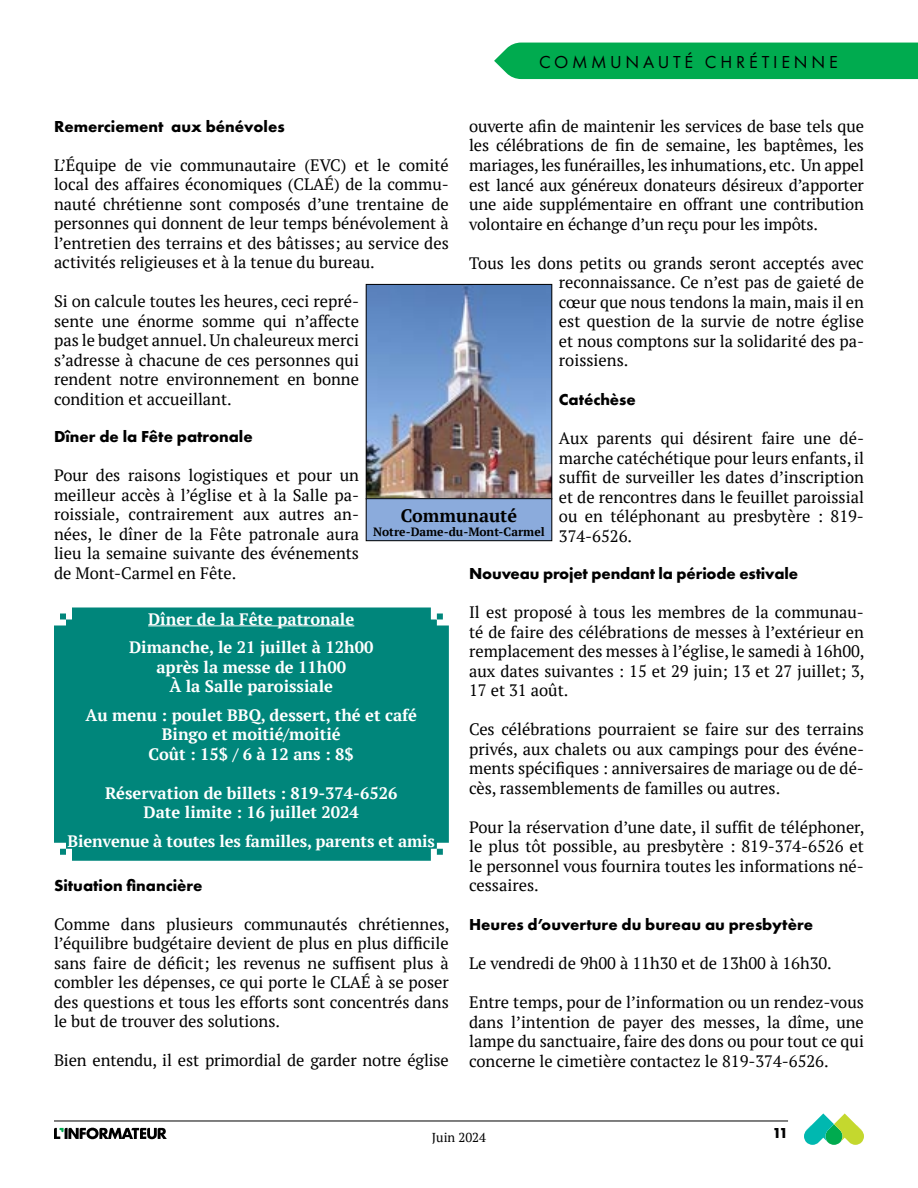
<style>
.page{position:relative;width:918px;height:1188px;background:#fff}
.page>*{position:absolute;margin:0;border:0;box-sizing:border-box;transform-origin:0 0}
.t1{font:18px "Futura PT";letter-spacing:.21em;color:#000}
.t2{font:700 18px "PT Serif";color:#000}
.t3{font:16.5px/19.5px "PT Serif";color:#000;text-align:justify}
.t4{font:700 16.5px/19.5px "PT Serif";color:#fff;text-align:center}
.t5{font:700 16.5px "Futura PT";color:#000}
.t6{font:700 15px "Futura PT";color:#000}
.t7{font:12.9px "PT Serif";color:#000}
.t8{font:700 12px "PT Serif";color:#000}
</style>
<div class="page">
<svg style="left:804px;top:1113px;width:60px;height:32px"></svg>
<hr style="left:54px;top:1121px;width:734px;height:1px;background:#000">
<svg style="left:54px;top:1128px;width:113px;height:11px"></svg>
<img style="left:368px;top:286px;width:182px;height:211px">
<div style="left:366px;top:284px;width:186px;height:215px;border:1px solid #000"></div>
<div style="left:366px;top:499px;width:186px;height:42px;background:#8babdc"></div>
<div style="left:366px;top:498px;width:186px;height:43px;border:1px solid #000"></div>
<div style="left:494px;top:43px;width:424px;height:36px;background:#00ab4f"></div>
<div style="left:54px;top:608px;width:395px;height:253px;background:#00867b"></div>
<hr style="left:148px;top:625px;width:206px;height:1px;background:#fff">
<p class="t1" style="left:539px;top:51px;width:300px">COMMUNAUTÉ CHRÉTIENNE</p>
<p class="t3" style="left:469px;top:116px;width:396px">ouverte afin de maintenir les services de base tels que les célébrations de fin de semaine, les baptêmes, les mariages, les funérailles, les inhumations, etc. Un appel est lancé aux généreux donateurs désireux d’apporter une aide supplémentaire en offrant une contribution volontaire en échange d’un reçu pour les impôts.</p>
<p class="t3" style="left:559px;top:253px;width:307px;text-indent:-90px">Tous les dons petits ou grands seront acceptés avec reconnaissance. Ce n’est pas de gaieté de cœur que nous tendons la main, mais il en est question de la survie de notre église et nous comptons sur la solidarité des pa&shy;roissiens.</p>
<p class="t5" style="left:559px;top:389px;width:79px">Catéchèse</p>
<p class="t3" style="left:559px;top:428px;width:307px">Aux parents qui désirent faire une dé&shy;marche catéchétique pour leurs enfants, il suffit de surveiller les dates d’inscription et de rencontres dans le feuillet paroissial ou en téléphonant au presbytère : 819- 374-6526.</p>
<p class="t5" style="left:469px;top:563px;width:331px">Nouveau projet pendant la période estivale</p>
<p class="t3" style="left:469px;top:602px;width:397px">Il est proposé à tous les membres de la communau&shy;té de faire des célébrations de messes à l’extérieur en remplacement des messes à l’église, le samedi à 16h00, aux dates suivantes : 15 et 29 juin; 13 et 27 juillet; 3, 17 et 31 août.</p>
<p class="t3" style="left:469px;top:719px;width:396px">Ces célébrations pourraient se faire sur des terrains privés, aux chalets ou aux campings pour des événe&shy;ments spécifiques : anniversaires de mariage ou de dé&shy;cès, rassemblements de familles ou autres.</p>
<p class="t3" style="left:469px;top:817px;width:397px">Pour la réservation d’une date, il suffit de téléphoner, le plus tôt possible, au presbytère : 819-374-6526 et le personnel vous fournira toutes les informations né&shy;cessaires.</p>
<p class="t5" style="left:469px;top:914px;width:346px">Heures d’ouverture du bureau au presbytère</p>
<p class="t3" style="left:469px;top:953px;width:364px">Le vendredi de 9h00 à 11h30 et de 13h00 à 16h30.</p>
<p class="t3" style="left:469px;top:992px;width:396px">Entre temps, pour de l’information ou un rendez-vous dans l’intention de payer des messes, la dîme, une lampe du sanctuaire, faire des dons ou pour tout ce qui concerne le cimetière contactez le 819-374-6526.</p>
<p class="t5" style="left:54px;top:116px;width:232px">Remerciement aux bénévoles</p>
<p class="t3" style="left:54px;top:155px;width:396px">L’Équipe de vie communautaire (EVC) et le comité local des affaires économiques (CLAÉ) de la commu&shy;nauté chrétienne sont composés d’une trentaine de personnes qui donnent de leur temps bénévolement à l’entretien des terrains et des bâtisses; au service des activités religieuses et à la tenue du bureau.</p>
<p class="t3" style="left:54px;top:292px;width:307px">Si on calcule toutes les heures, ceci repré&shy;sente une énorme somme qui n’affecte pas le budget annuel. Un chaleureux merci s’adresse à chacune de ces personnes qui rendent notre environnement en bonne condition et accueillant.</p>
<p class="t5" style="left:54px;top:426px;width:200px">Dîner de la Fête patronale</p>
<p class="t3" style="left:54px;top:466px;width:307px">Pour des raisons logistiques et pour un meilleur accès à l’église et à la Salle pa&shy;roissiale, contrairement aux autres an&shy;nées, le dîner de la Fête patronale aura lieu la semaine suivante des événements de Mont-Carmel en Fête.</p>
<p class="t2" style="left:401px;top:504px;width:118px">Communauté</p>
<p class="t8" style="left:373px;top:524px;width:173px">Notre-Dame-du-Mont-Carmel</p>
<p class="t4" style="left:129px;top:604px;width:246px;line-height:28.5px">Dîner de la Fête patronale<br>Dimanche, le 21 juillet à 12h00</p>
<p class="t4" style="left:156px;top:657px;width:191px">après la messe de 11h00<br>À la Salle paroissiale</p>
<p class="t4" style="left:85px;top:705px;width:333px">Au menu : poulet BBQ, dessert, thé et café<br>Bingo et moitié/moitié<br>Coût : 15$ / 6 à 12 ans : 8$</p>
<p class="t4" style="left:105px;top:783px;width:294px">Réservation de billets : 819-374-6526<br>Date limite : 16 juillet 2024</p>
<p class="t4" style="left:68px;top:831px;width:369px">Bienvenue à toutes les familles, parents et amis</p>
<p class="t5" style="left:54px;top:875px;width:150px">Situation financière</p>
<p class="t3" style="left:54px;top:914px;width:397px">Comme dans plusieurs communautés chrétiennes, l’équilibre budgétaire devient de plus en plus difficile sans faire de déficit; les revenus ne suffisent plus à combler les dépenses, ce qui porte le CLAÉ à se poser des questions et tous les efforts sont concentrés dans le but de trouver des solutions.</p>
<p class="t3" style="left:54px;top:1051px;width:396px">Bien entendu, il est primordial de garder notre église</p>
<p class="t7" style="left:432px;top:1129px;width:56px">Juin 2024</p>
<p class="t6" style="left:772px;top:1124px;width:17px">11</p>
</div>
